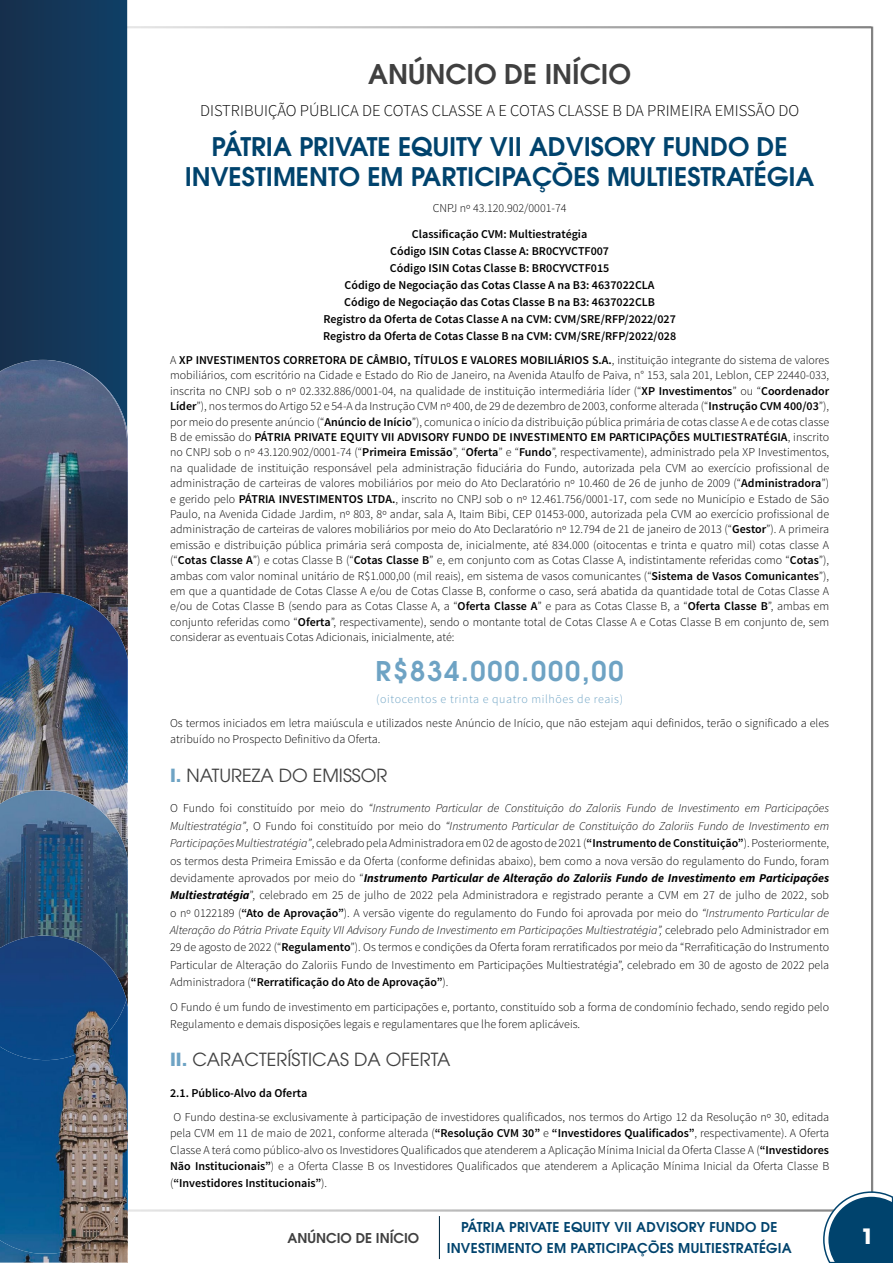
<style>
.page{position:relative;width:893px;height:1263px;background:#fff}
.page>*{position:absolute;margin:0;border:0;box-sizing:border-box;transform-origin:0 0}
.t1{font:600 27px "ITC Avant Garde Pro";letter-spacing:.07em;color:#6ea3c4}
.t2{font:600 27px "ITC Avant Garde Pro";color:#404040}
.t3{font:600 25.5px/30.8px "ITC Avant Garde Pro";color:#00436d;text-align:center}
.t4{font:700 21px "ITC Avant Garde Pro";color:#fff}
.t5{font:18px "ITC Avant Garde Pro";color:#404040}
.t6{font:300 16.5px "Source Sans Pro";color:#000}
.t7{font:600 13.5px/21px "ITC Avant Garde Pro";letter-spacing:.02em;color:#00436d;text-align:center}
.t8{font:600 13.5px "ITC Avant Garde Pro";color:#404040}
.t9{font:300 12px/15.5px "Source Sans Pro";color:#000;text-align:justify}
.t10{font:600 12px/17px "Source Sans Pro";color:#000;text-align:center}
.t11{font:300 12px "Source Sans Pro";letter-spacing:.05em;color:#6ea3c4}
.s1{font-weight:600}
.s2{font-weight:700;color:#6ea3c4}
.s3{font-style:italic}
.s4{font-weight:700;font-style:italic}
</style>
<div class="page">
<hr style="left:871px;top:27px;width:2px;height:1176px;background:#404040">
<hr style="left:0;top:1209px;width:836px;height:2px;background:#404040">
<hr style="left:439px;top:1216px;width:1px;height:43px;background:#012841">
<hr style="left:59px;top:26px;width:812px;height:2px;background:#404040">
<svg style="left:0;top:0;width:127px;height:360px;background:#133658"></svg>
<img style="left:0;top:360px;width:127px;height:233px">
<img style="left:0;top:593px;width:127px;height:595px">
<svg style="left:0;top:749px;width:43px;height:439px;background:#315e88"></svg>
<img style="left:85px;top:1262px;width:42px;height:1px">
<img style="left:0;top:1188px;width:127px;height:74px">
<img style="left:0;top:936px;width:126px;height:124px">
<svg style="left:822px;top:1190px;width:71px;height:73px"></svg>
<h1 class="t2" style="left:368px;top:56px;width:264px">ANÚNCIO DE INÍCIO</h1>
<h3 class="t6" style="left:200px;top:100px;width:601px">DISTRIBUIÇÃO PÚBLICA DE COTAS CLASSE A E COTAS CLASSE B DA PRIMEIRA EMISSÃO DO</h3>
<h2 class="t3" style="left:185px;top:131px;width:631px">PÁTRIA PRIVATE EQUITY VII ADVISORY FUNDO DE<br>INVESTIMENTO EM PARTICIPAÇÕES MULTIESTRATÉGIA</h2>
<p class="t9" style="left:433px;top:201px;width:135px">CNPJ nº 43.120.902/0001-74</p>
<p class="t10" style="left:323px;top:226px;width:354px">Classificação CVM: Multiestratégia<br>Código ISIN Cotas Classe A: BR0CYVCTF007<br>Código ISIN Cotas Classe B: BR0CYVCTF015<br>Código de Negociação das Cotas Classe A na B3: 4637022CLA<br>Código de Negociação das Cotas Classe B na B3: 4637022CLB Registro da Oferta de Cotas Classe A na CVM: CVM/SRE/RFP/2022/027<br>Registro da Oferta de Cotas Classe B na CVM: CVM/SRE/RFP/2022/028</p>
<p class="t9" style="left:170px;top:352px;width:661px">A <span class="s1">XP INVESTIMENTOS CORRETORA DE CÂMBIO, TÍTULOS E VALORES MOBILIÁRIOS S.A.</span>, instituição integrante do sistema de valores mobiliários, com escritório na Cidade e Estado do Rio de Janeiro, na Avenida Ataulfo de Paiva, n° 153, sala 201, Leblon, CEP 22440-033, inscrita no CNPJ sob o nº 02.332.886/0001-04, na qualidade de instituição intermediária líder (“<span class="s1">XP Investimentos</span>” ou “<span class="s1">Coordenador Líder</span>”), nos termos do Artigo 52 e 54-A da Instrução CVM nº 400, de 29 de dezembro de 2003, conforme alterada (“<span class="s1">Instrução CVM 400/03</span>”), por meio do presente anúncio (“<span class="s1">Anúncio de Início</span>”), comunica o início da distribuição pública primária de cotas classe A e de cotas classe B de emissão do <span class="s1">PÁTRIA PRIVATE EQUITY VII ADVISORY FUNDO DE INVESTIMENTO EM PARTICIPAÇÕES MULTIESTRATÉGIA</span>, inscrito no CNPJ sob o nº 43.120.902/0001-74 (“<span class="s1">Primeira Emissão</span>”, “<span class="s1">Oferta</span>” e “<span class="s1">Fundo</span>”, respectivamente), administrado pela XP Investimentos, na qualidade de instituição responsável pela administração fiduciária do Fundo, autorizada pela CVM ao exercício profissional de administração de carteiras de valores mobiliários por meio do Ato Declaratório nº 10.460 de 26 de junho de 2009 (“<span class="s1">Administradora</span>”) e gerido pelo <span class="s1">PÁTRIA INVESTIMENTOS LTDA.</span>, inscrito no CNPJ sob o nº 12.461.756/0001-17, com sede no Município e Estado de São Paulo, na Avenida Cidade Jardim, nº 803, 8º andar, sala A, Itaim Bibi, CEP 01453-000, autorizada pela CVM ao exercício profissional de administração de carteiras de valores mobiliários por meio do Ato Declaratório nº 12.794 de 21 de janeiro de 2013 (“<span class="s1">Gestor</span>”). A primeira emissão e distribuição pública primária será composta de, inicialmente, até 834.000 (oitocentas e trinta e quatro mil) cotas classe A (“<span class="s1">Cotas Classe A</span>”) e cotas Classe B (“<span class="s1">Cotas Classe B</span>” e, em conjunto com as Cotas Classe A, indistintamente referidas como “<span class="s1">Cotas</span>”), ambas com valor nominal unitário de R$1.000,00 (mil reais), em sistema de vasos comunicantes (“<span class="s1">Sistema de Vasos Comunicantes</span>”), em que a quantidade de Cotas Classe A e/ou de Cotas Classe B, conforme o caso, será abatida da quantidade total de Cotas Classe A e/ou de Cotas Classe B (sendo para as Cotas Classe A, a “<span class="s1">Oferta Classe A</span>” e para as Cotas Classe B, a “<span class="s1">Oferta Classe B</span>”, ambas em conjunto referidas como “<span class="s1">Oferta</span>”, respectivamente), sendo o montante total de Cotas Classe A e Cotas Classe B em conjunto de, sem considerar as eventuais Cotas Adicionais, inicialmente, até:</p>
<h1 class="t1" style="left:376px;top:654px;width:250px">R$834.000.000,00</h1>
<p class="t11" style="left:376px;top:691px;width:248px">(oitocentos e trinta e quatro milhões de reais)</p>
<p class="t9" style="left:170px;top:714px;width:660px;line-height:16.6px">Os termos iniciados em letra maiúscula e utilizados neste Anúncio de Início, que não estejam aqui definidos, terão o significado a eles atribuído no Prospecto Definitivo da Oferta.</p>
<h3 class="t5" style="left:170px;top:764px;width:219px"><span class="s2">I.</span> NATUREZA DO EMISSOR</h3>
<p class="t9" style="left:170px;top:800px;width:661px;line-height:17.4px">O Fundo foi constituído por meio do <span class="s3">“Instrumento Particular de Constituição do Zaloriis Fundo de Investimento em Participações Multiestratégia”</span>, O Fundo foi constituído por meio do <span class="s3">“Instrumento Particular de Constituição do Zaloriis Fundo de Investimento em Participações Multiestratégia”</span>, celebrado pela Administradora em 02 de agosto de 2021 (<span class="s1">“Instrumento de Constituição”</span>). Posteriormente, os termos desta Primeira Emissão e da Oferta (conforme definidas abaixo), bem como a nova versão do regulamento do Fundo, foram devidamente aprovados por meio do “<span class="s4">Instrumento Particular de Alteração do Zaloriis Fundo de Investimento em Participações Multiestratégia</span>”, celebrado em 25 de julho de 2022 pela Administradora e registrado perante a CVM em 27 de julho de 2022, sob o nº 0122189 (<span class="s1">“Ato de Aprovação”</span>). A versão vigente do regulamento do Fundo foi aprovada por meio do <span class="s3">“Instrumento Particular de Alteração do Pátria Private Equity VII Advisory Fundo de Investimento em Participações Multiestratégia”,</span> celebrado pelo Administrador em 29 de agosto de 2022 (“<span class="s1">Regulamento</span>”). Os termos e condições da Oferta foram rerratificados por meio da “Rerrafiticação do Instrumento Particular de Alteração do Zaloriis Fundo de Investimento em Participações Multiestratégia”, celebrado em 30 de agosto de 2022 pela Administradora (<span class="s1">“Rerratificação do Ato de Aprovação”</span>).</p>
<p class="t9" style="left:170px;top:998px;width:661px;line-height:17.4px">O Fundo é um fundo de investimento em participações e, portanto, constituído sob a forma de condomínio fechado, sendo regido pelo<br>Regulamento e demais disposições legais e regulamentares que lhe forem aplicáveis.</p>
<h3 class="t5" style="left:170px;top:1048px;width:282px"><span class="s2">II.</span> CARACTERÍSTICAS DA OFERTA</h3>
<p class="t10" style="left:170px;top:1084px;width:139px">2.1. Público-Alvo da Oferta</p>
<p class="t9" style="left:170px;top:1108px;width:661px;line-height:16.6px">O Fundo destina-se exclusivamente à participação de investidores qualificados, nos termos do Artigo 12 da Resolução nº 30, editada pela CVM em 11 de maio de 2021, conforme alterada (<span class="s1">“Resolução CVM 30”</span> e <span class="s1">“Investidores Qualificados”</span>, respectivamente). A Oferta Classe A terá como público-alvo os Investidores Qualificados que atenderem a Aplicação Mínima Inicial da Oferta Classe A (<span class="s1">“Investidores Não Institucionais”</span>) e a Oferta Classe B os Investidores Qualificados que atenderem a Aplicação Mínima Inicial da Oferta Classe B (<span class="s1">“Investidores Institucionais”</span>).</p>
<p class="t8" style="left:288px;top:1229px;width:133px">ANÚNCIO DE INÍCIO</p>
<p class="t7" style="left:447px;top:1216px;width:347px">PÁTRIA PRIVATE EQUITY VII ADVISORY FUNDO DE<br>INVESTIMENTO EM PARTICIPAÇÕES MULTIESTRATÉGIA</p>
<h3 class="t4" style="left:861px;top:1222px;width:14px">1</h3>
</div>
